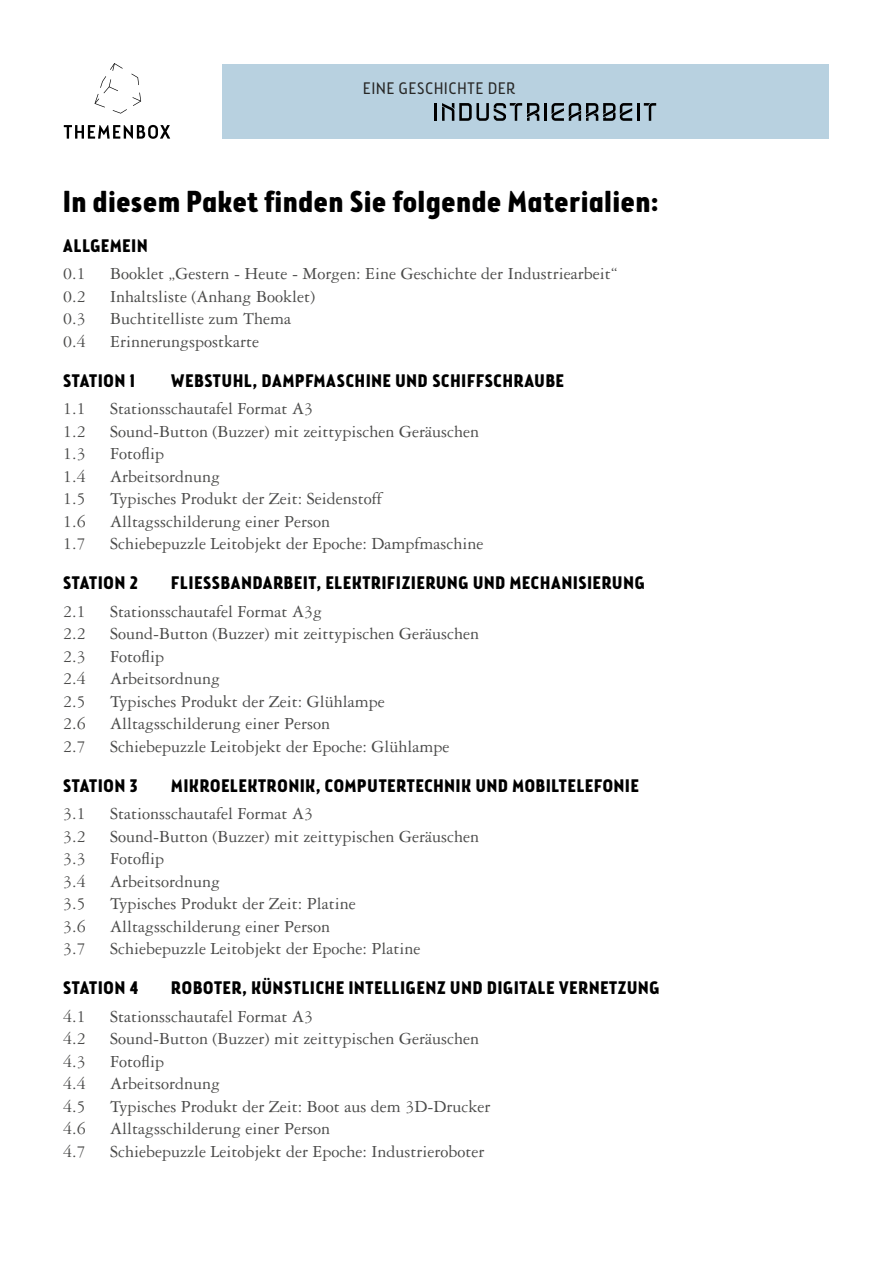
<style>
.page{position:relative;width:893px;height:1263px;background:#fff}
.page>*{position:absolute;margin:0;border:0;box-sizing:border-box;transform-origin:0 0}
.t1{font:700 30px "Brooklyn Samuels Four";letter-spacing:.03em;color:#000}
.t2{font:18px "Garamond 3 LT Std";color:#4a4a49}
.t3{font:700 18px "Brooklyn Samuels Four";letter-spacing:.05em;color:#000}
.t4{font:300 16.5px "Brooklyn Samuels Four";letter-spacing:.06em;color:#282827}
</style>
<div class="page">
<div style="left:223px;top:64px;width:606px;height:75px;background:#b8d1e0"></div>
<svg style="left:64px;top:125px;width:106px;height:14px"></svg>
<svg style="left:95px;top:63px;width:46px;height:51px"></svg>
<svg style="left:435px;top:103px;width:104px;height:18px"></svg>
<hr style="left:544px;top:103px;width:3px;height:18px;background:#000">
<svg style="left:552px;top:103px;width:104px;height:18px"></svg>
<p class="t4" style="left:363px;top:79px;width:153px">EINE GESCHICHTE DER</p>
<h1 class="t1" style="left:63px;top:184px;width:596px">In diesem Paket finden Sie folgende Materialien:</h1>
<p class="t3" style="left:63px;top:235px;width:86px">ALLGEMEIN</p>
<p class="t2" style="left:63px;top:264px;width:24px">0.1</p>
<p class="t2" style="left:110px;top:264px;width:509px">Booklet „Gestern - Heute - Morgen: Eine Geschichte der Industriearbeit“</p>
<p class="t2" style="left:63px;top:286px;width:24px">0.2</p>
<p class="t2" style="left:110px;top:286px;width:206px">Inhaltsliste (Anhang Booklet)</p>
<p class="t2" style="left:63px;top:309px;width:24px">0.3</p>
<p class="t2" style="left:110px;top:309px;width:183px">Buchtitelliste zum Thema</p>
<p class="t2" style="left:63px;top:331px;width:24px">0.4</p>
<p class="t2" style="left:110px;top:331px;width:150px">Erinnerungspostkarte</p>
<p class="t3" style="left:63px;top:370px;width:73px">STATION 1</p>
<p class="t3" style="left:171px;top:370px;width:394px">WEBSTUHL, DAMPFMASCHINE UND SCHIFFSCHRAUBE</p>
<p class="t2" style="left:63px;top:399px;width:24px">1.1</p>
<p class="t2" style="left:110px;top:399px;width:204px">Stationsschautafel Format A3</p>
<p class="t2" style="left:63px;top:421px;width:24px">1.2</p>
<p class="t2" style="left:110px;top:421px;width:370px">Sound-Button (Buzzer) mit zeittypischen Geräuschen</p>
<p class="t2" style="left:63px;top:444px;width:24px">1.3</p>
<p class="t2" style="left:110px;top:444px;width:55px">Fotoflip</p>
<p class="t2" style="left:63px;top:466px;width:24px">1.4</p>
<p class="t2" style="left:110px;top:466px;width:111px">Arbeitsordnung</p>
<p class="t2" style="left:63px;top:489px;width:24px">1.5</p>
<p class="t2" style="left:110px;top:489px;width:273px">Typisches Produkt der Zeit: Seidenstoff</p>
<p class="t2" style="left:63px;top:511px;width:24px">1.6</p>
<p class="t2" style="left:110px;top:511px;width:221px">Alltagsschilderung einer Person</p>
<p class="t2" style="left:63px;top:534px;width:24px">1.7</p>
<p class="t2" style="left:110px;top:534px;width:375px">Schiebepuzzle Leitobjekt der Epoche: Dampfmaschine</p>
<p class="t3" style="left:63px;top:573px;width:76px">STATION 2</p>
<p class="t3" style="left:171px;top:573px;width:475px">FLIESSBANDARBEIT, ELEKTRIFIZIERUNG UND MECHANISIERUNG</p>
<p class="t2" style="left:63px;top:601px;width:24px">2.1</p>
<p class="t2" style="left:110px;top:601px;width:213px">Stationsschautafel Format A3g</p>
<p class="t2" style="left:63px;top:624px;width:24px">2.2</p>
<p class="t2" style="left:110px;top:624px;width:370px">Sound-Button (Buzzer) mit zeittypischen Geräuschen</p>
<p class="t2" style="left:63px;top:646px;width:24px">2.3</p>
<p class="t2" style="left:110px;top:646px;width:55px">Fotoflip</p>
<p class="t2" style="left:63px;top:669px;width:24px">2.4</p>
<p class="t2" style="left:110px;top:669px;width:111px">Arbeitsordnung</p>
<p class="t2" style="left:63px;top:691px;width:24px">2.5</p>
<p class="t2" style="left:110px;top:691px;width:276px">Typisches Produkt der Zeit: Glühlampe</p>
<p class="t2" style="left:63px;top:714px;width:24px">2.6</p>
<p class="t2" style="left:110px;top:714px;width:221px">Alltagsschilderung einer Person</p>
<p class="t2" style="left:63px;top:736px;width:24px">2.7</p>
<p class="t2" style="left:110px;top:736px;width:341px">Schiebepuzzle Leitobjekt der Epoche: Glühlampe</p>
<p class="t3" style="left:63px;top:775px;width:76px">STATION 3</p>
<p class="t3" style="left:171px;top:775px;width:469px">MIKROELEKTRONIK, COMPUTERTECHNIK UND MOBILTELEFONIE</p>
<p class="t2" style="left:63px;top:804px;width:24px">3.1</p>
<p class="t2" style="left:110px;top:804px;width:204px">Stationsschautafel Format A3</p>
<p class="t2" style="left:63px;top:826px;width:24px">3.2</p>
<p class="t2" style="left:110px;top:826px;width:370px">Sound-Button (Buzzer) mit zeittypischen Geräuschen</p>
<p class="t2" style="left:63px;top:849px;width:24px">3.3</p>
<p class="t2" style="left:110px;top:849px;width:55px">Fotoflip</p>
<p class="t2" style="left:63px;top:871px;width:24px">3.4</p>
<p class="t2" style="left:110px;top:871px;width:111px">Arbeitsordnung</p>
<p class="t2" style="left:63px;top:894px;width:24px">3.5</p>
<p class="t2" style="left:110px;top:894px;width:247px">Typisches Produkt der Zeit: Platine</p>
<p class="t2" style="left:63px;top:916px;width:24px">3.6</p>
<p class="t2" style="left:110px;top:916px;width:221px">Alltagsschilderung einer Person</p>
<p class="t2" style="left:63px;top:939px;width:24px">3.7</p>
<p class="t2" style="left:110px;top:939px;width:312px">Schiebepuzzle Leitobjekt der Epoche: Platine</p>
<p class="t3" style="left:63px;top:978px;width:77px">STATION 4</p>
<p class="t3" style="left:171px;top:978px;width:490px">ROBOTER, KÜNSTLICHE INTELLIGENZ UND DIGITALE VERNETZUNG</p>
<p class="t2" style="left:63px;top:1006px;width:24px">4.1</p>
<p class="t2" style="left:110px;top:1006px;width:204px">Stationsschautafel Format A3</p>
<p class="t2" style="left:63px;top:1029px;width:24px">4.2</p>
<p class="t2" style="left:110px;top:1029px;width:370px">Sound-Button (Buzzer) mit zeittypischen Geräuschen</p>
<p class="t2" style="left:63px;top:1051px;width:24px">4.3</p>
<p class="t2" style="left:110px;top:1051px;width:55px">Fotoflip</p>
<p class="t2" style="left:63px;top:1074px;width:24px">4.4</p>
<p class="t2" style="left:110px;top:1074px;width:111px">Arbeitsordnung</p>
<p class="t2" style="left:63px;top:1096px;width:24px">4.5</p>
<p class="t2" style="left:110px;top:1096px;width:382px">Typisches Produkt der Zeit: Boot aus dem 3D-Drucker</p>
<p class="t2" style="left:63px;top:1119px;width:24px">4.6</p>
<p class="t2" style="left:110px;top:1119px;width:221px">Alltagsschilderung einer Person</p>
<p class="t2" style="left:63px;top:1141px;width:24px">4.7</p>
<p class="t2" style="left:110px;top:1141px;width:376px">Schiebepuzzle Leitobjekt der Epoche: Industrieroboter</p>
</div>
